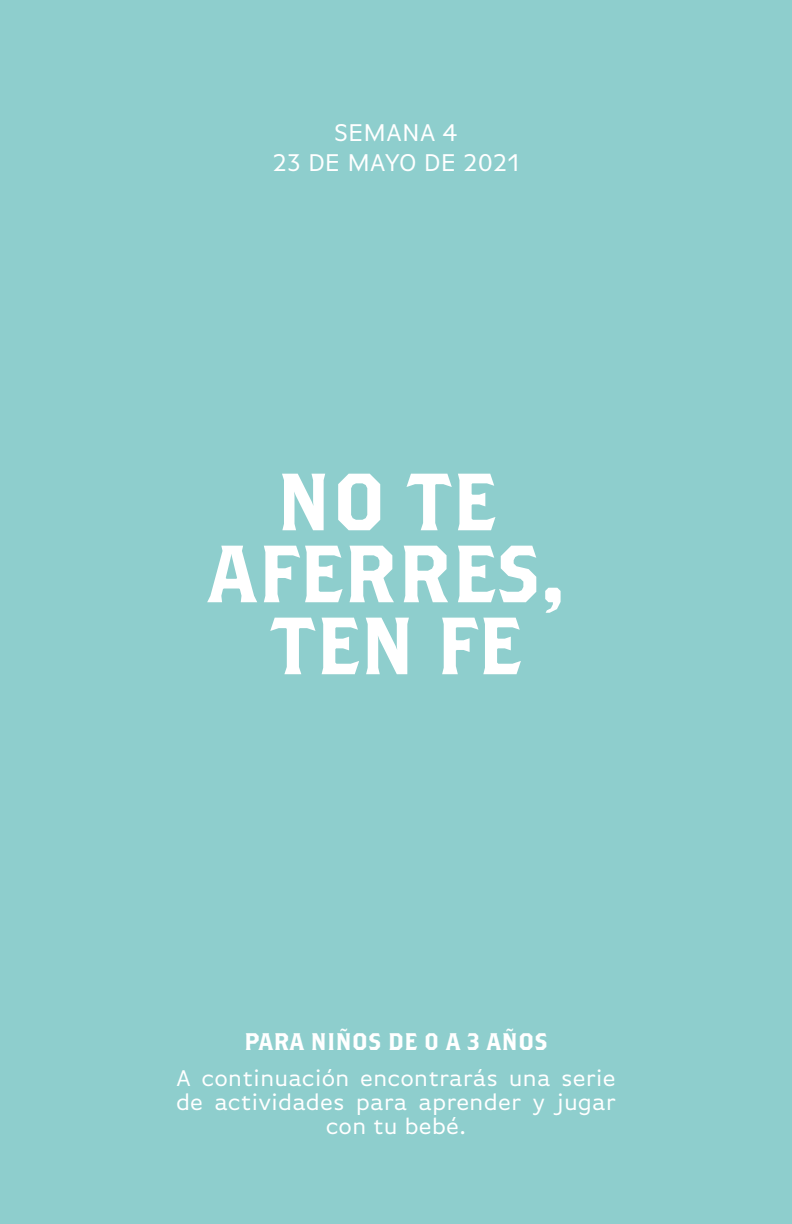
<style>
.page{position:relative;width:792px;height:1224px;background:#8ececd}
.page>*{position:absolute;margin:0;border:0;box-sizing:border-box;transform-origin:0 0}
.t1{font:80.8px/72px "Brothers OT";color:#fff;text-align:center}
.t2{font:25.6px/30.8px "Basic Gothic Pro";color:#fff;text-align:center}
.t3{font:24px/24px "Basic Gothic Pro";color:#fff;text-align:center}
.t4{font:24px "Brothers OT";color:#fff}
</style>
<div class="page">
<p class="t2" style="left:272px;top:117px;width:249px">SEMANA 4<br>23 DE MAYO DE 2021</p>
<h1 class="t1" style="left:207px;top:470px;width:359px">NO TE<br>AFERRES,<br>TEN FE</h1>
<p class="t4" style="left:244px;top:1031px;width:305px">PARA NIÑOS DE 0 A 3 AÑOS</p>
<p class="t3" style="left:176px;top:1066px;width:441px">A continuación encontrarás una serie de actividades para aprender y jugar con tu bebé.</p>
</div>
